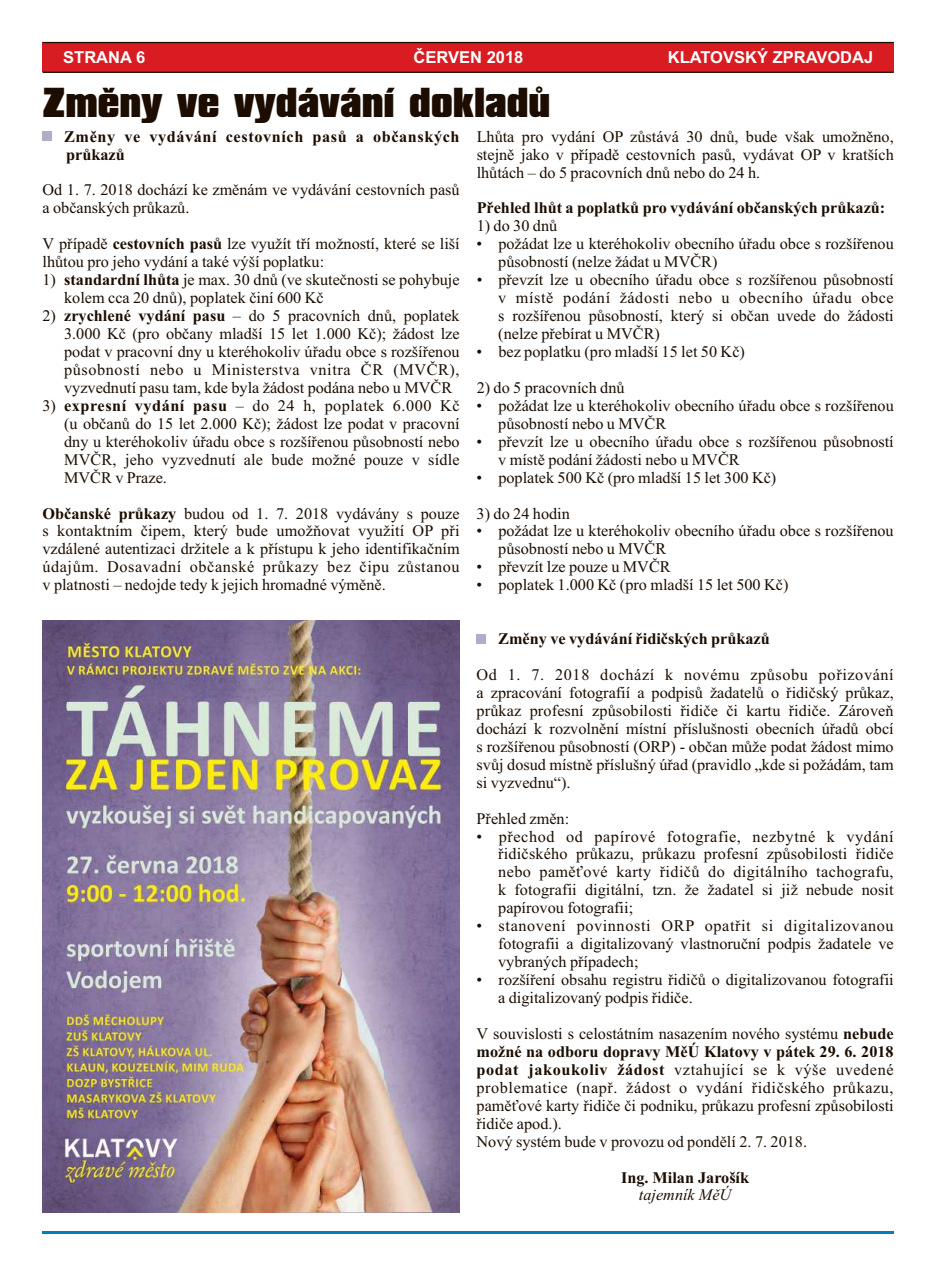
<style>
.page{position:relative;width:947px;height:1276px;background:#fff}
.page>*{position:absolute;margin:0;border:0;box-sizing:border-box;transform-origin:0 0}
.t1{font:36px "Compacta Blk AT";color:#1c0d00}
.t2{font:700 16.5px "Arial";color:#fff}
.t3{font:16.2px/18px "Times New Roman";color:#1c0d00}
.t4{font:700 16.2px "Times New Roman";color:#1c0d00}
.t5{font:700 16.2px/18px "Times New Roman";letter-spacing:.035em;color:#1c0d00}
.t6{font:italic 16.2px "Times New Roman";color:#1c0d00}
.s1{font-weight:700}
</style>
<div class="page">
<div style="left:43px;top:43px;width:850px;height:29px;background:#d91c21"></div>
<svg style="left:42px;top:41px;width:852px;height:3px;background:#935955"></svg>
<svg style="left:42px;top:71px;width:852px;height:2px;background:#611812"></svg>
<img style="left:43px;top:620px;width:416px;height:592px">
<hr style="left:43px;top:1231px;width:850px;height:2px;background:#007dba">
<div style="left:43px;top:132px;width:9px;height:9px;background:#b3abc9"></div>
<div style="left:476px;top:634px;width:10px;height:10px;background:#b3abc9"></div>
<p class="t2" style="left:63px;top:51px;width:83px">STRANA 6</p>
<p class="t2" style="left:413px;top:51px;width:111px">ČERVEN 2018</p>
<p class="t2" style="left:667px;top:51px;width:207px">KLATOVSKÝ ZPRAVODAJ</p>
<h1 class="t1" style="left:43px;top:89px;width:509px">Změny ve vydávání dokladů</h1>
<p class="t5" style="left:64px;top:129px;width:397px">Změny ve vydávání cestovních pasů a občanských průkazů</p>
<p class="t3" style="left:43px;top:183px;width:418px">Od 1. 7. 2018 dochází ke změnám ve vydávání cestovních pasů a občanských průkazů.</p>
<p class="t3" style="left:43px;top:236px;width:418px">V případě <span class="s1">cestovních pasů</span> lze využít tří možností, které se liší lhůtou pro jeho vydání a také výší poplatku:</p>
<p class="t3" style="left:64px;top:272px;width:397px;text-indent:-22px">1) <span class="s1">standardní lhůta</span> je max. 30 dnů (ve skutečnosti se pohybuje kolem cca 20 dnů), poplatek činí 600 Kč</p>
<p class="t3" style="left:64px;top:308px;width:397px;text-align:justify;text-indent:-22px">2) <span class="s1">zrychlené vydání pasu</span> – do 5 pracovních dnů, poplatek 3.000 Kč (pro občany mladší 15 let 1.000 Kč); žádost lze podat v pracovní dny u kteréhokoliv úřadu obce s rozšířenou působností nebo u Ministerstva vnitra ČR (MVČR), vyzvednutí pasu tam, kde byla žádost podána nebo u MVČR</p>
<p class="t3" style="left:64px;top:398px;width:397px;text-align:justify;text-indent:-22px">3) <span class="s1">expresní vydání pasu</span> – do 24 h, poplatek 6.000 Kč (u občanů do 15 let 2.000 Kč); žádost lze podat v pracovní dny u kteréhokoliv úřadu obce s rozšířenou působností nebo MVČR, jeho vyzvednutí ale bude možné pouze v sídle MVČR v Praze.</p>
<p class="t3" style="left:42px;top:505px;width:418px;text-align:justify"><span class="s1">Občanské průkazy</span> budou od 1. 7. 2018 vydávány s pouze s kontaktním čipem, který bude umožňovat využití OP při vzdálené autentizaci držitele a k přístupu k jeho identifikačním údajům. Dosavadní občanské průkazy bez čipu zůstanou v platnosti – nedojde tedy k jejich hromadné výměně.</p>
<p class="t3" style="left:476px;top:129px;width:418px;text-align:justify">Lhůta pro vydání OP zůstává 30 dnů, bude však umožněno, stejně jako v případě cestovních pasů, vydávat OP v kratších lhůtách – do 5 pracovních dnů nebo do 24 h.</p>
<p class="t4" style="left:476px;top:202px;width:410px">Přehled lhůt a poplatků pro vydávání občanských průkazů:</p>
<p class="t3" style="left:498px;top:218px;width:397px;text-indent:-22px">1) do 30 dnů<br>požádat lze u kteréhokoliv obecního úřadu obce s rozšířenou působností (nelze žádat u MVČR)</p>
<p class="t3" style="left:498px;top:272px;width:397px;text-indent:-22px">• převzít lze u obecního úřadu obce s rozšířenou působností v místě podání žádosti nebo u obecního úřadu obce s rozšířenou působností, který si občan uvede do žádosti (nelze přebírat u MVČR)<br>bez poplatku (pro mladší 15 let 50 Kč)</p>
<p class="t3" style="left:498px;top:380px;width:397px;text-indent:-22px">2) do 5 pracovních dnů<br>požádat lze u kteréhokoliv obecního úřadu obce s rozšířenou působností nebo u MVČR<br>převzít lze u obecního úřadu obce s rozšířenou působností v místě podání žádosti nebo u MVČR<br>poplatek 500 Kč (pro mladší 15 let 300 Kč)</p>
<p class="t3" style="left:498px;top:505px;width:397px;text-indent:-22px">3) do 24 hodin<br>požádat lze u kteréhokoliv obecního úřadu obce s rozšířenou působností nebo u MVČR<br>převzít lze pouze u MVČR<br>poplatek 1.000 Kč (pro mladší 15 let 500 Kč)</p>
<p class="t4" style="left:498px;top:633px;width:273px">Změny ve vydávání řidičských průkazů</p>
<p class="t3" style="left:476px;top:667px;width:418px;text-align:justify">Od 1. 7. 2018 dochází k novému způsobu pořizování a zpracování fotografií a podpisů žadatelů o řidičský průkaz, průkaz profesní způsobilosti řidiče či kartu řidiče. Zároveň dochází k rozvolnění místní příslušnosti obecních úřadů obcí s rozšířenou působností (ORP) - občan může podat žádost mimo svůj dosud místně příslušný úřad (pravidlo „kde si požádám, tam si vyzvednu“).</p>
<p class="t3" style="left:498px;top:810px;width:397px;text-indent:-22px">Přehled změn:<br>přechod od papírové fotografie, nezbytné k vydání řidičského průkazu, průkazu profesní způsobilosti řidiče nebo paměťové karty řidičů do digitálního tachografu, k fotografii digitální, tzn. že žadatel si již nebude nosit papírovou fotografii;<br>stanovení povinnosti ORP opatřit si digitalizovanou fotografii a digitalizovaný vlastnoruční podpis žadatele ve vybraných případech;<br>rozšíření obsahu registru řidičů o digitalizovanou fotografii a digitalizovaný podpis řidiče.</p>
<p class="t3" style="left:476px;top:1026px;width:418px">V souvislosti s celostátním nasazením nového systému <span class="s1">nebude možné na odboru dopravy MěÚ Klatovy v pátek 29. 6. 2018 podat jakoukoliv žádost</span> vztahující se k výše uvedené problematice (např. žádost o vydání řidičského průkazu, paměťové karty řidiče či podniku, průkazu profesní způsobilosti řidiče apod.).<br>Nový systém bude v provozu od pondělí 2. 7. 2018.</p>
<p class="t4" style="left:620px;top:1171px;width:129px">Ing. Milan Jarošík</p>
<p class="t6" style="left:638px;top:1189px;width:94px">tajemník MěÚ</p>
<p class="t3" style="left:476px;top:236px;width:7px">•</p>
<p class="t3" style="left:476px;top:344px;width:7px">•</p>
<p class="t3" style="left:476px;top:398px;width:7px">•</p>
<p class="t3" style="left:476px;top:434px;width:7px">•</p>
<p class="t3" style="left:476px;top:470px;width:7px">•</p>
<p class="t3" style="left:476px;top:523px;width:7px">•</p>
<p class="t3" style="left:476px;top:559px;width:7px">• •</p>
<p class="t3" style="left:476px;top:828px;width:7px">•</p>
<p class="t3" style="left:476px;top:918px;width:7px">•</p>
<p class="t3" style="left:476px;top:972px;width:7px">•</p>
</div>
